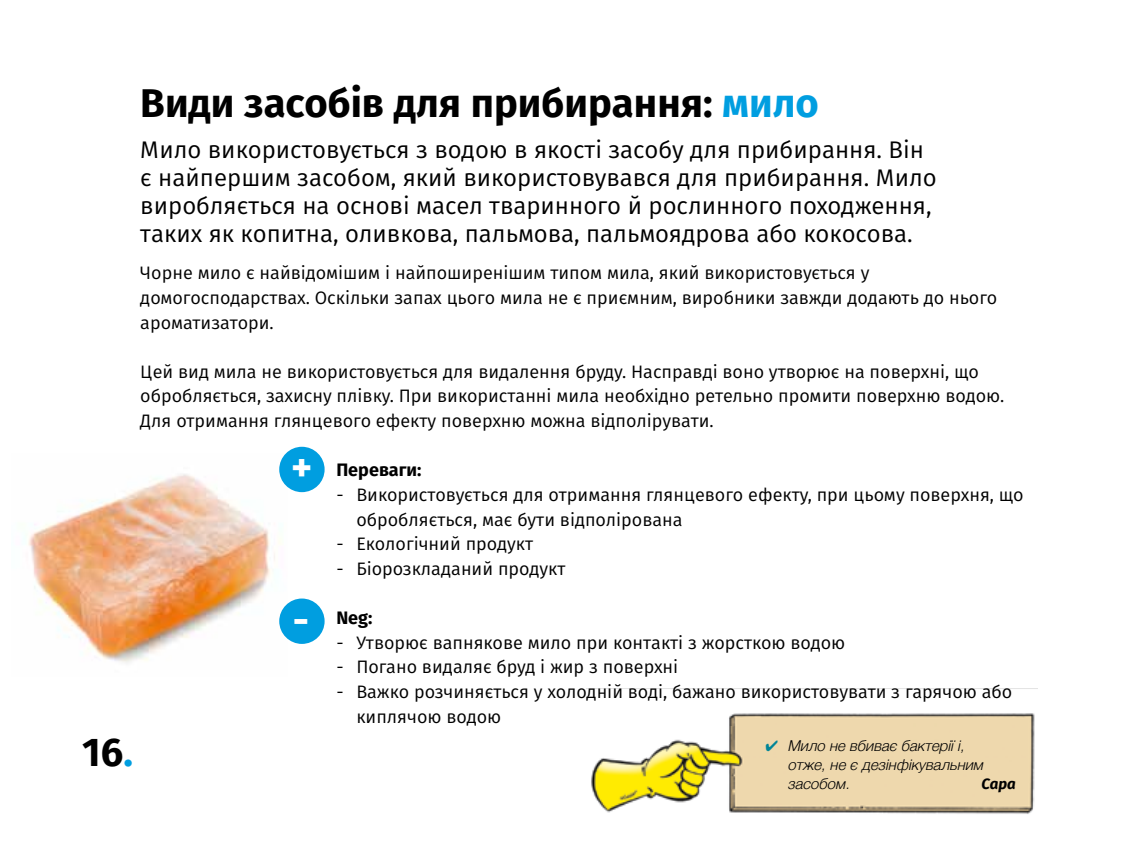
<style>
.page{position:relative;width:1134px;height:851px;background:#fff}
.page>*{position:absolute;margin:0;border:0;box-sizing:border-box;transform-origin:0 0}
.t1{font:700 40px "Fira Sans";color:#000}
.t2{font:700 40px "Fira Sans";color:#fff}
.t3{font:24px/28px "Fira Sans";color:#000}
.t4{font:18px/24.6px "Fira Sans";color:#000}
.t5{font:700 18px "Fira Sans";color:#000}
.t6{font:italic 300 15px/19px "Helvetica";color:#000}
.t7{font:italic 700 15px "Fira Sans";color:#000}
.s1{color:#009ee0}
</style>
<div class="page">
<img style="left:28px;top:458px;width:260px;height:205px">
<img style="left:586px;top:688px;width:451px;height:38px">
<img style="left:591px;top:726px;width:444px;height:88px">
<div style="left:279px;top:446px;width:46px;height:46px;background:#009ee0;border-radius:50%"></div>
<div style="left:279px;top:598px;width:46px;height:45px;background:#009ee0;border-radius:50%"></div>
<h1 class="t1" style="left:82px;top:723px;width:52px">16<span class="s1">.</span></h1>
<h1 class="t1" style="left:140px;top:74px;width:680px">Види засобів для прибирання: <span class="s1">мило</span></h1>
<p class="t3" style="left:140px;top:135px;width:798px">Мило використовується з водою в якості засобу для прибирання. Він є найпершим засобом, який використовувався для прибирання. Мило виробляється на основі масел тваринного й рослинного походження, таких як копитна, оливкова, пальмова, пальмоядрова або кокосова.</p>
<p class="t4" style="left:140px;top:261px;width:858px">Чорне мило є найвідомішим і найпоширенішим типом мила, який використовується у домогосподарствах. Оскільки запах цього мила не є приємним, виробники завжди додають до нього ароматизатори.</p>
<p class="t4" style="left:140px;top:359px;width:865px">Цей вид мила не використовується для видалення бруду. Насправді воно утворює на поверхні, що обробляється, захисну плівку. При використанні мила необхідно ретельно промити поверхню водою.<br>Для отримання глянцевого ефекту поверхню можна відполірувати.</p>
<p class="t5" style="left:336px;top:457px;width:87px">Переваги:</p>
<p class="t4" style="left:356px;top:482px;width:669px;text-indent:-20px">- Використовується для отримання глянцевого ефекту, при цьому поверхня, що обробляється, має бути відполірована</p>
<p class="t4" style="left:336px;top:531px;width:198px">- Екологічний продукт</p>
<p class="t4" style="left:336px;top:556px;width:231px">- Біорозкладаний продукт</p>
<p class="t5" style="left:336px;top:605px;width:38px">Neg:</p>
<p class="t4" style="left:336px;top:630px;width:510px">- Утворює вапнякове мило при контакті з жорсткою водою</p>
<p class="t4" style="left:336px;top:654px;width:343px">- Погано видаляє бруд і жир з поверхні</p>
<p class="t4" style="left:356px;top:679px;width:657px;text-indent:-20px">- Важко розчиняється у холодній воді, бажано використовувати з гарячою або киплячою водою</p>
<p class="t6" style="left:787px;top:735px;width:197px;text-indent:-22px"><span class="s1">✔</span> Мило не вбиває бактерії і, отже, не є дезінфікувальним засобом.</p>
<h1 class="t2" style="left:291px;top:439px;width:23px">+</h1>
<h1 class="t2" style="left:293px;top:592px;width:18px">-</h1>
<p class="t7" style="left:981px;top:773px;width:36px">Capa</p>
</div>
